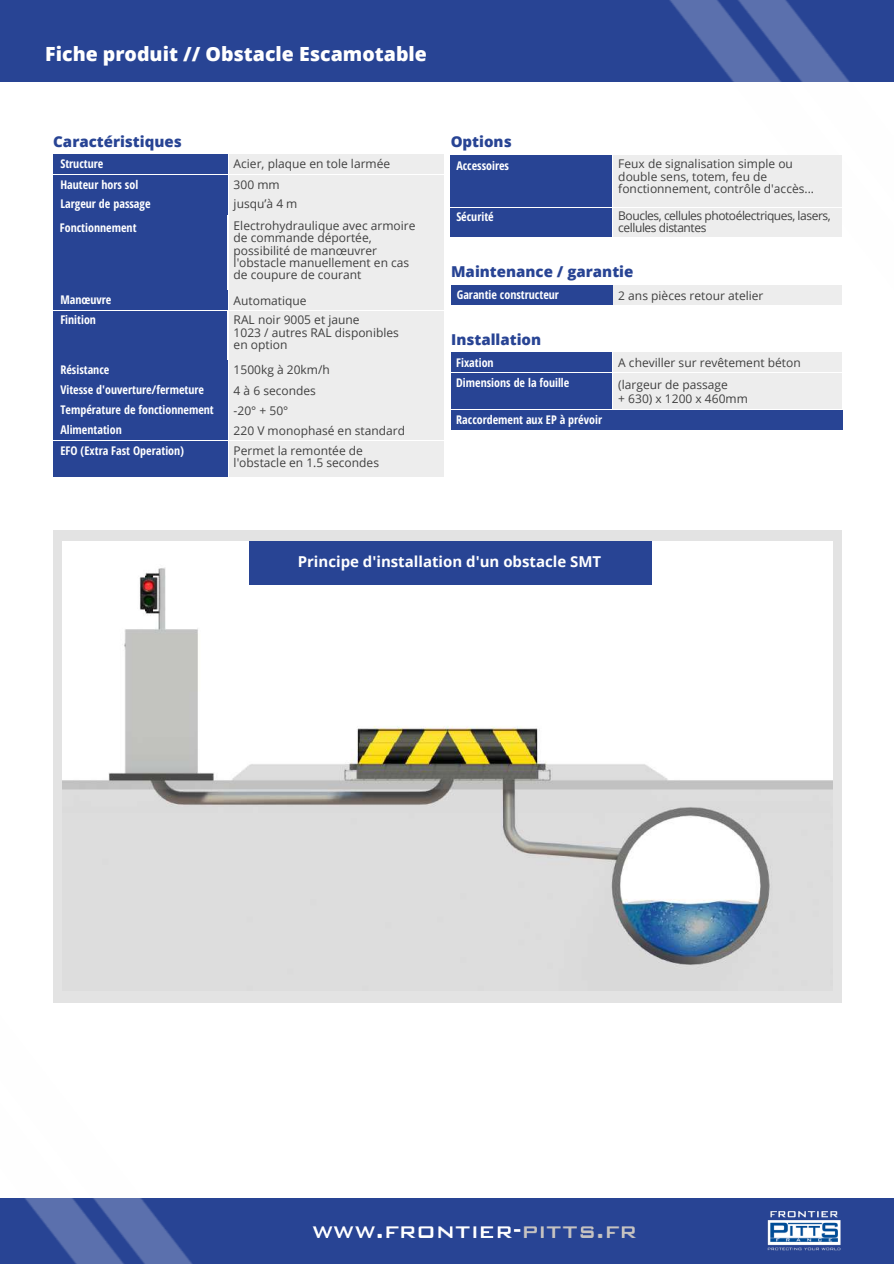
<style>
.page{position:relative;width:894px;height:1264px;background:#fff}
.page>*{position:absolute;margin:0;border:0;box-sizing:border-box;transform-origin:0 0}
.t1{font:800 19.5px "Open Sans";color:#fff}
.t2{font:800 15px "Open Sans";color:#284494}
.t3{font:700 15px "Open Sans";color:#fff}
.t4{font:12px/12.5px "Open Sans";color:#404040}
.t5{font:700 12px/20.2px "Open Sans Hebrew Condensed";color:#fff}
.t6{font:12px/12.5px "Open Sans";letter-spacing:-.035em;color:#404040}
</style>
<div class="page">
<div style="left:0;top:0;width:893px;height:82px;background:#284494"></div>
<img style="left:573px;top:0;width:277px;height:382px">
<div style="left:53px;top:215px;width:174px;height:74px;background:#284494"></div>
<div style="left:53px;top:155px;width:174px;height:19px;background:#284494"></div>
<div style="left:53px;top:175px;width:174px;height:19px;background:#284494"></div>
<div style="left:53px;top:195px;width:174px;height:19px;background:#284494"></div>
<div style="left:53px;top:360px;width:174px;height:19px;background:#284494"></div>
<div style="left:450px;top:207px;width:162px;height:29px;background:#284494"></div>
<div style="left:53px;top:290px;width:174px;height:20px;background:#284494"></div>
<div style="left:53px;top:380px;width:174px;height:19px;background:#284494"></div>
<div style="left:53px;top:400px;width:174px;height:20px;background:#284494"></div>
<div style="left:53px;top:421px;width:174px;height:19px;background:#284494"></div>
<div style="left:53px;top:441px;width:174px;height:35px;background:#284494"></div>
<div style="left:53px;top:311px;width:174px;height:48px;background:#284494"></div>
<div style="left:451px;top:285px;width:161px;height:19px;background:#284494"></div>
<div style="left:451px;top:373px;width:160px;height:36px;background:#284494"></div>
<div style="left:451px;top:410px;width:391px;height:19px;background:#284494"></div>
<div style="left:229px;top:155px;width:214px;height:19px;background:#ededed"></div>
<div style="left:229px;top:175px;width:214px;height:19px;background:#ededed"></div>
<div style="left:229px;top:195px;width:214px;height:19px;background:#ededed"></div>
<div style="left:229px;top:360px;width:214px;height:19px;background:#ededed"></div>
<div style="left:229px;top:290px;width:214px;height:20px;background:#ededed"></div>
<div style="left:229px;top:380px;width:214px;height:19px;background:#ededed"></div>
<div style="left:229px;top:400px;width:214px;height:20px;background:#ededed"></div>
<div style="left:229px;top:421px;width:214px;height:19px;background:#ededed"></div>
<div style="left:229px;top:441px;width:214px;height:35px;background:#ededed"></div>
<div style="left:229px;top:311px;width:214px;height:48px;background:#ededed"></div>
<div style="left:613px;top:285px;width:228px;height:19px;background:#ededed"></div>
<div style="left:613px;top:373px;width:228px;height:36px;background:#ededed"></div>
<div style="left:229px;top:215px;width:214px;height:74px;background:#ededed"></div>
<div style="left:0;top:1198px;width:893px;height:65px;background:#284494"></div>
<div style="left:53px;top:530px;width:788px;height:472px;background:#e3e3e3"></div>
<img style="left:63px;top:541px;width:769px;height:428px">
<img style="left:25px;top:941px;width:252px;height:322px">
<img style="left:767px;top:1211px;width:74px;height:40px">
<img style="left:268px;top:1210px;width:368px;height:42px">
<div style="left:450px;top:155px;width:162px;height:51px;background:#284494"></div>
<div style="left:613px;top:208px;width:228px;height:28px;background:#ededed"></div>
<div style="left:613px;top:155px;width:228px;height:51px;background:#ededed"></div>
<div style="left:249px;top:541px;width:403px;height:44px;background:#284494"></div>
<div style="left:451px;top:353px;width:160px;height:19px;background:#284494"></div>
<div style="left:613px;top:353px;width:228px;height:19px;background:#ededed"></div>
<h1 class="t1" style="left:45px;top:40px;width:383px">Fiche produit // Obstacle Escamotable</h1>
<p class="t2" style="left:53px;top:131px;width:130px">Caractéristiques</p>
<p class="t5" style="left:60px;top:153px;width:44px">Structure</p>
<p class="t5" style="left:60px;top:193px;width:92px">Largeur de passage</p>
<p class="t5" style="left:60px;top:174px;width:79px">Hauteur hors sol</p>
<p class="t5" style="left:60px;top:217px;width:78px">Fonctionnement</p>
<p class="t4" style="left:233px;top:157px;width:158px">Acier, plaque en tole larmée</p>
<p class="t4" style="left:233px;top:197px;width:65px">jusqu’à 4 m</p>
<p class="t4" style="left:233px;top:178px;width:48px">300 mm</p>
<p class="t4" style="left:233px;top:219px;width:183px">Electrohydraulique avec armoire de commande déportée, possibilité de manœuvrer l'obstacle manuellement en cas de coupure de courant</p>
<p class="t2" style="left:450px;top:131px;width:63px">Options</p>
<p class="t5" style="left:456px;top:155px;width:54px">Accessoires</p>
<p class="t4" style="left:618px;top:157px;width:197px">Feux de signalisation simple ou double sens, totem, feu de fonctionnement, contrôle d'accès...</p>
<p class="t5" style="left:456px;top:206px;width:39px">Sécurité</p>
<p class="t6" style="left:618px;top:209px;width:214px">Boucles, cellules photoélectriques, lasers, cellules distantes</p>
<p class="t2" style="left:451px;top:260px;width:184px">Maintenance / garantie</p>
<p class="t5" style="left:60px;top:289px;width:53px">Manœuvre</p>
<p class="t4" style="left:233px;top:294px;width:74px">Automatique</p>
<p class="t5" style="left:456px;top:284px;width:104px">Garantie constructeur</p>
<p class="t4" style="left:618px;top:289px;width:147px">2 ans pièces retour atelier</p>
<p class="t5" style="left:60px;top:310px;width:37px">Finition</p>
<p class="t4" style="left:233px;top:313px;width:167px">RAL noir 9005 et jaune<br>1023 / autres RAL disponibles en option</p>
<p class="t2" style="left:451px;top:328px;width:91px">Installation</p>
<p class="t5" style="left:60px;top:359px;width:50px">Résistance</p>
<p class="t5" style="left:60px;top:379px;width:155px">Vitesse d'ouverture/fermeture<br>Température de fonctionnement<br>Alimentation<br>EFO (Extra Fast Operation)</p>
<p class="t4" style="left:233px;top:363px;width:98px">1500kg à 20km/h</p>
<p class="t4" style="left:233px;top:380px;width:173px;line-height:20.1px">4 à 6 secondes<br>-20° + 50°<br>220 V monophasé en standard<br>Permet la remontée de</p>
<p class="t4" style="left:233px;top:456px;width:147px">l'obstacle en 1.5 secondes</p>
<p class="t5" style="left:456px;top:352px;width:39px">Fixation</p>
<p class="t4" style="left:618px;top:356px;width:184px">A cheviller sur revêtement béton</p>
<p class="t5" style="left:456px;top:372px;width:114px">Dimensions de la fouille</p>
<p class="t5" style="left:456px;top:409px;width:147px">Raccordement aux EP à prévoir</p>
<p class="t4" style="left:618px;top:377px;width:131px;line-height:13.5px">(largeur de passage<br>+ 630) x 1200 x 460mm</p>
<p class="t3" style="left:297px;top:551px;width:305px">Principe d'installation d'un obstacle SMT</p>
</div>
